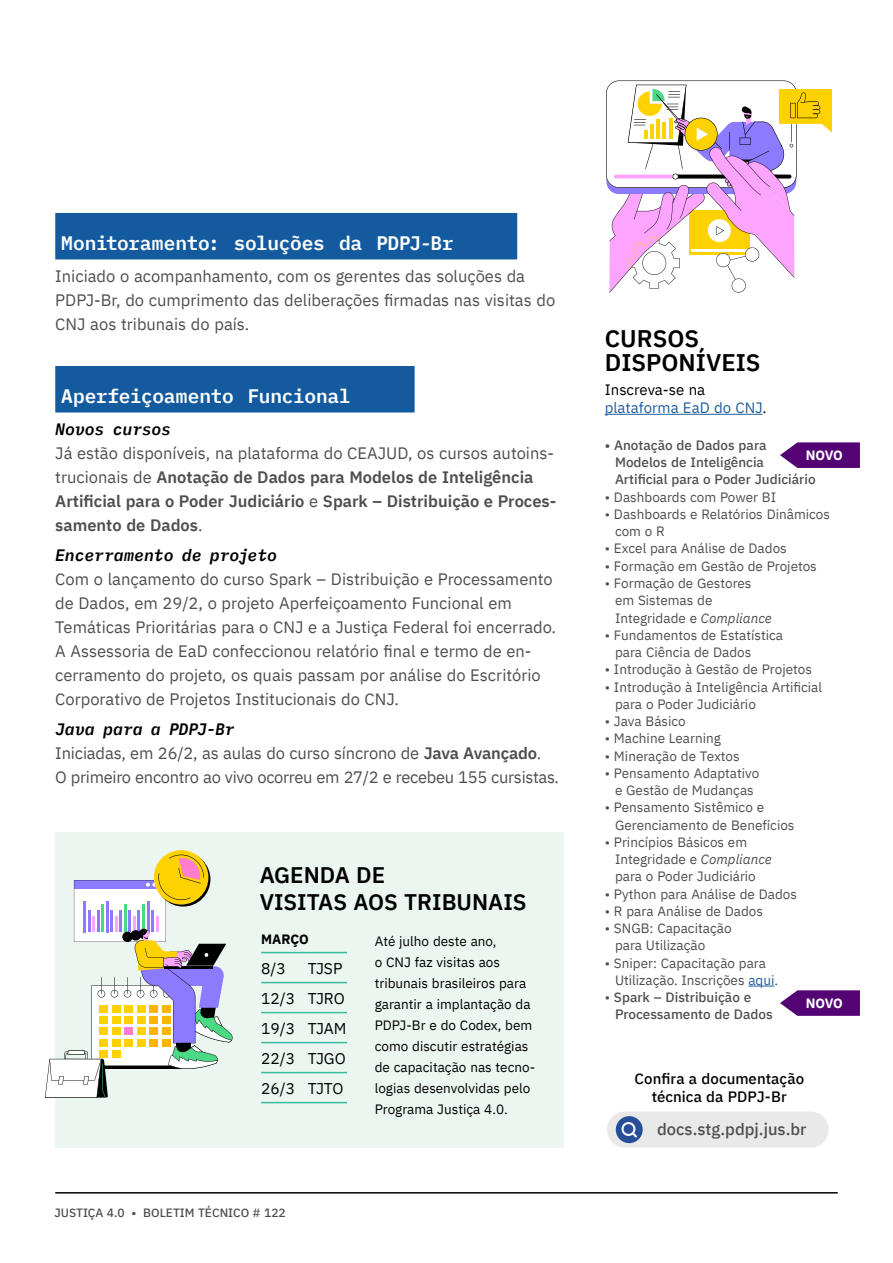
<style>
.page{position:relative;width:893px;height:1263px;background:#fff}
.page>*{position:absolute;margin:0;border:0;box-sizing:border-box;transform-origin:0 0}
.t1{font:600 24px/24px "IBM Plex Sans";color:#000}
.t2{font:600 22.5px/27px "IBM Plex Sans";color:#000}
.t3{font:600 19.5px "IBM Plex Mono";letter-spacing:-.015em;color:#fff}
.t4{font:16.5px/24px "IBM Plex Sans";color:#4e4e4f}
.t5{font:600 16.5px/24px "IBM Plex Sans";color:#4e4e4f}
.t6{font:16.5px/24px "IBM Plex Sans";letter-spacing:-.02em;color:#4e4e4f}
.t7{font:italic 600 16.5px "IBM Plex Mono";letter-spacing:-.01em;color:#000}
.t8{font:500 16.5px "IBM Plex Sans";color:#4e4e4f}
.t9{font:15.6px/30px "IBM Plex Sans";color:#000}
.t10{font:500 15px/18px "IBM Plex Sans";letter-spacing:.005em;color:#000;text-align:center}
.t11{font:15px/18px "IBM Plex Sans";color:#215e9e}
.t12{font:13.5px/17.2px "IBM Plex Sans";color:#4e4e4f}
.t13{font:13.5px/21px "IBM Plex Sans";color:#000}
.t14{font:500 13.5px/17.2px "IBM Plex Sans";color:#4e4e4f}
.t15{font:700 13.5px "IBM Plex Sans";letter-spacing:-.03em;color:#fff}
.t16{font:700 13.5px "IBM Plex Sans";letter-spacing:-.005em;color:#000}
.t17{font:500 12px "IBM Plex Sans";color:#4e4e4f}
.s1{font-weight:400}
.s2{font-weight:600}
.s3{color:#000}
.s4{font-style:italic}
.s5{color:#215e9e}
</style>
<div class="page">
<hr style="left:55px;top:1192px;width:783px;height:1px;background:#000">
<div style="left:55px;top:213px;width:462px;height:46px;background:#135b9e"></div>
<div style="left:55px;top:366px;width:360px;height:46px;background:#135b9e"></div>
<div style="left:607px;top:1111px;width:222px;height:37px;background:#eae9e9;border-radius:18px"></div>
<div style="left:616px;top:1116px;width:27px;height:27px;background:#264f97;border-radius:50%"></div>
<svg style="left:621px;top:1122px;width:16px;height:15px"></svg>
<hr style="left:605px;top:414px;width:158px;height:1px;background:#215e9e">
<svg style="left:748px;top:986px;width:26px;height:1px"></svg>
<svg style="left:606px;top:81px;width:226px;height:212px"></svg>
<div style="left:55px;top:832px;width:509px;height:316px;background:#ebf6f1"></div>
<hr style="left:261px;top:952px;width:86px;height:1px;background:#39bb9d">
<hr style="left:261px;top:982px;width:86px;height:1px;background:#39bb9d">
<hr style="left:261px;top:1012px;width:86px;height:1px;background:#39bb9d">
<hr style="left:261px;top:1042px;width:86px;height:1px;background:#39bb9d">
<hr style="left:261px;top:1072px;width:86px;height:1px;background:#39bb9d">
<hr style="left:261px;top:1102px;width:86px;height:1px;background:#39bb9d">
<svg style="left:780px;top:442px;width:80px;height:26px;background:#692286"></svg>
<svg style="left:780px;top:990px;width:80px;height:26px;background:#692286"></svg>
<svg style="left:154px;top:850px;width:54px;height:54px"></svg>
<svg style="left:45px;top:855px;width:188px;height:243px"></svg>
<h3 class="t3" style="left:61px;top:228px;width:394px">Monitoramento: soluções da PDPJ-Br</h3>
<p class="t4" style="left:55px;top:262px;width:501px">Iniciado o acompanhamento, com os gerentes das soluções da<br>PDPJ-Br, do cumprimento das deliberações firmadas nas visitas do<br>CNJ aos tribunais do país.</p>
<h3 class="t3" style="left:61px;top:381px;width:291px">Aperfeiçoamento Funcional</h3>
<p class="t7" style="left:55px;top:416px;width:117px">Novos cursos</p>
<p class="t5" style="left:55px;top:439px;width:503px"><span class="s1">Já estão disponíveis, na plataforma do CEAJUD, os cursos autoins&shy;trucionais de</span> Anotação de Dados para Modelos de Inteligência Artificial para o Poder Judiciário <span class="s1">e</span> Spark – Distribuição e Proces&shy;samento de Dados<span class="s1">.</span></p>
<p class="t7" style="left:55px;top:542px;width:223px">Encerramento de projeto</p>
<p class="t4" style="left:55px;top:565px;width:502px">Com o lançamento do curso Spark – Distribuição e Processamento de Dados, em 29/2, o projeto Aperfeiçoamento Funcional em Temáticas Prioritárias para o CNJ e a Justiça Federal foi encerrado.<br>A Assessoria de EaD confeccionou relatório final e termo de en&shy;cerramento do projeto, os quais passam por análise do Escritório Corporativo de Projetos Institucionais do CNJ.</p>
<p class="t7" style="left:55px;top:716px;width:181px">Java para a PDPJ-Br</p>
<p class="t6" style="left:55px;top:739px;width:505px">Iniciadas, em 26/2, as aulas do curso síncrono de <span class="s2">Java Avançado</span>.<br>O primeiro encontro ao vivo ocorreu em 27/2 e recebeu 155 cursistas.</p>
<h2 class="t2" style="left:260px;top:859px;width:268px">AGENDA DE<br>VISITAS AOS TRIBUNAIS</h2>
<p class="t13" style="left:375px;top:929px;width:162px">Até julho deste ano,<br>o CNJ faz visitas aos tribunais brasileiros para garantir a implantação da<br>PDPJ-Br e do Codex, bem como discutir estratégias de capacitação nas tecno&shy;logias desenvolvidas pelo<br>Programa Justiça 4.0.</p>
<p class="t16" style="left:261px;top:929px;width:49px">MARÇO</p>
<p class="t9" style="left:261px;top:952px;width:26px">8/3</p>
<p class="t9" style="left:261px;top:952px;width:87px;text-indent:47px">TJSP<br>12/3 TJRO<br>19/3 TJAM<br>22/3 TJGO<br>26/3 TJTO</p>
<p class="t17" style="left:55px;top:1203px;width:233px">JUSTIÇA 4.0 • BOLETIM TÉCNICO # 122</p>
<h1 class="t1" style="left:605px;top:324px;width:157px">CURSOS<br>DISPONÍVEIS</h1>
<p class="t11" style="left:605px;top:379px;width:163px"><span class="s3">Inscreva-se na </span>plataforma EaD do CNJ<span class="s3">.</span></p>
<p class="t14" style="left:615px;top:435px;width:202px;text-indent:-10px">• Anotação de Dados para<br>Modelos de Inteligência<br>Artificial para o Poder Judiciário</p>
<p class="t12" style="left:605px;top:487px;width:173px">• Dashboards com Power BI</p>
<p class="t12" style="left:615px;top:504px;width:216px;text-indent:-10px">• Dashboards e Relatórios Dinâmicos com o R</p>
<p class="t12" style="left:605px;top:539px;width:183px">• Excel para Análise de Dados</p>
<p class="t12" style="left:605px;top:556px;width:214px">• Formação em Gestão de Projetos</p>
<p class="t12" style="left:615px;top:573px;width:158px;text-indent:-10px">• Formação de Gestores em Sistemas de<br>Integridade e <span class="s4">Compliance</span></p>
<p class="t12" style="left:615px;top:625px;width:170px;text-indent:-10px">• Fundamentos de Estatística para Ciência de Dados</p>
<p class="t12" style="left:605px;top:660px;width:209px">• Introdução à Gestão de Projetos</p>
<p class="t12" style="left:615px;top:677px;width:209px;text-indent:-10px">• Introdução à Inteligência Artificial para o Poder Judiciário</p>
<p class="t12" style="left:605px;top:711px;width:82px">• Java Básico</p>
<p class="t12" style="left:605px;top:729px;width:118px">• Machine Learning</p>
<p class="t12" style="left:605px;top:746px;width:136px">• Mineração de Textos</p>
<p class="t12" style="left:605px;top:763px;width:156px;text-align:center">• Pensamento Adaptativo e Gestão de Mudanças</p>
<p class="t12" style="left:615px;top:798px;width:181px;text-indent:-10px">• Pensamento Sistêmico e<br>Gerenciamento de Benefícios</p>
<p class="t12" style="left:615px;top:832px;width:158px;text-indent:-10px">• Princípios Básicos em<br>Integridade e <span class="s4">Compliance </span>para o Poder Judiciário</p>
<p class="t12" style="left:605px;top:884px;width:194px">• Python para Análise de Dados</p>
<p class="t12" style="left:605px;top:901px;width:160px">• R para Análise de Dados</p>
<p class="t12" style="left:615px;top:918px;width:118px;text-indent:-10px">• SNGB: Capacitação para Utilização</p>
<p class="t12" style="left:615px;top:953px;width:165px;text-indent:-10px">• Sniper: Capacitação para<br>Utilização. Inscrições <span class="s5">aqui</span>.</p>
<p class="t14" style="left:615px;top:987px;width:159px;text-indent:-10px"><span class="s1">•</span> Spark – Distribuição e<br>Processamento de Dados</p>
<p class="t15" style="left:806px;top:445px;width:38px">NOVO</p>
<p class="t15" style="left:806px;top:992px;width:38px">NOVO</p>
<p class="t10" style="left:634px;top:1069px;width:171px">Confira a documentação técnica da PDPJ-Br</p>
<p class="t8" style="left:657px;top:1116px;width:151px">docs.stg.pdpj.jus.br</p>
</div>
